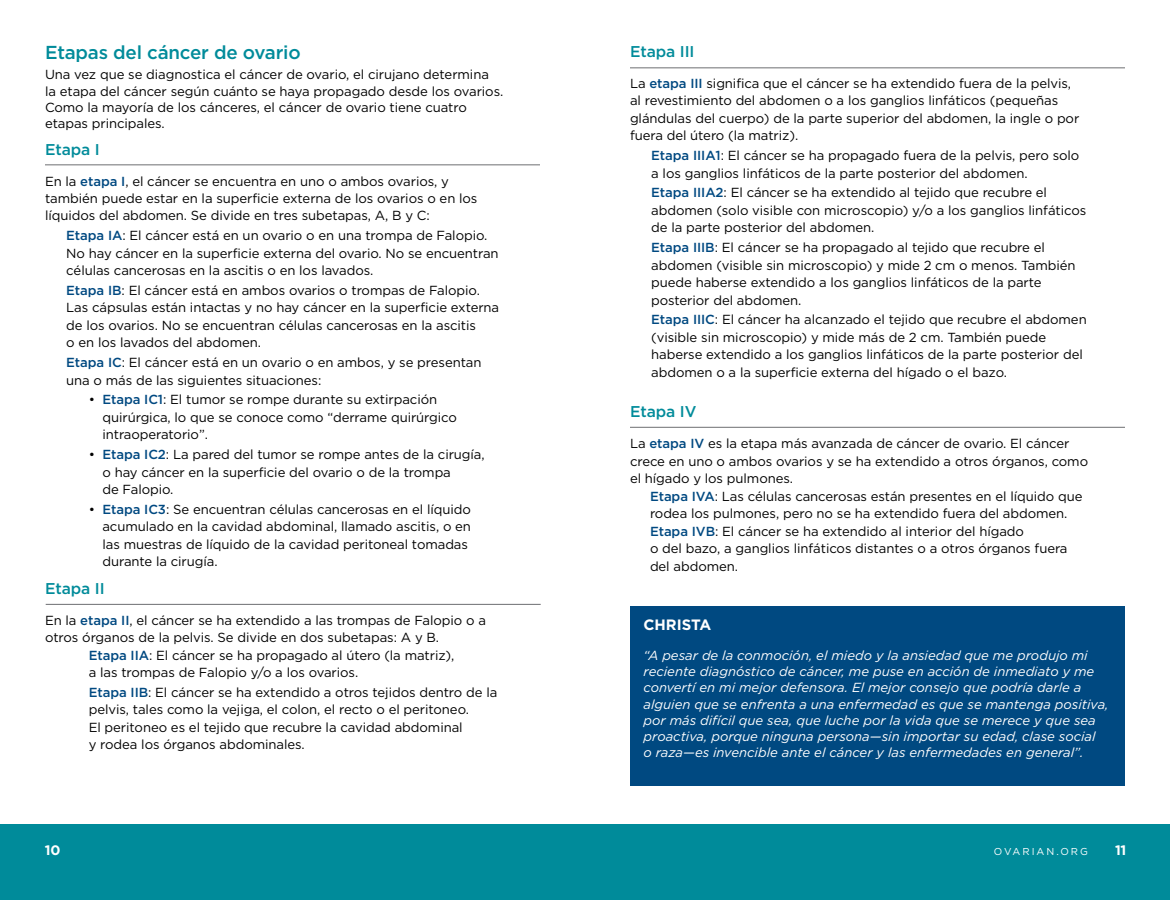
<style>
.page{position:relative;width:1170px;height:900px;background:#fff}
.page>*{position:absolute;margin:0;border:0;box-sizing:border-box;transform-origin:0 0}
.t1{font:500 18.75px "Gotham";letter-spacing:-.01em;color:#008b9a}
.t2{font:500 15.62px "Gotham";letter-spacing:-.005em;color:#008b9a}
.t3{font:700 15px "Gotham";color:#fff}
.t4{font:700 13.75px "Gotham";color:#fff}
.t5{font:13.12px/17.5px "Gotham";letter-spacing:-.005em;color:#000}
.t6{font:italic 13.12px/16.2px "Gotham";color:#fff}
.t7{font:10px "Gotham";letter-spacing:.2em;color:#fff}
.s1{font-weight:500;color:#004981}
</style>
<div class="page">
<div style="left:0;top:825px;width:585px;height:75px;background:#008b9a"></div>
<div style="left:585px;top:825px;width:585px;height:75px;background:#008b9a"></div>
<div style="left:630px;top:606px;width:495px;height:180px;background:#004981"></div>
<hr style="left:630px;top:67px;width:495px;height:1px;background:#6d6e71">
<hr style="left:45px;top:164px;width:495px;height:1px;background:#6d6e71">
<hr style="left:46px;top:604px;width:495px;height:1px;background:#6d6e71">
<hr style="left:630px;top:427px;width:495px;height:1px;background:#6d6e71">
<h1 class="t1" style="left:45px;top:41px;width:257px">Etapas del cáncer de ovario</h1>
<p class="t5" style="left:45px;top:66px;width:460px;line-height:16.2px">Una vez que se diagnostica el cáncer de ovario, el cirujano determina<br>la etapa del cáncer según cuánto se haya propagado desde los ovarios.<br>Como la mayoría de los cánceres, el cáncer de ovario tiene cuatro etapas principales.</p>
<p class="t2" style="left:45px;top:140px;width:56px">Etapa I</p>
<p class="t5" style="left:45px;top:172px;width:434px">En la <span class="s1">etapa I</span>, el cáncer se encuentra en uno o ambos ovarios, y también puede estar en la superficie externa de los ovarios o en los líquidos del abdomen. Se divide en tres subetapas, A, B y C:</p>
<p class="t5" style="left:66px;top:227px;width:434px"><span class="s1">Etapa IA</span>: El cáncer está en un ovario o en una trompa de Falopio.<br>No hay cáncer en la superficie externa del ovario. No se encuentran células cancerosas en la ascitis o en los lavados.</p>
<p class="t5" style="left:66px;top:281px;width:435px"><span class="s1">Etapa IB</span>: El cáncer está en ambos ovarios o trompas de Falopio.<br>Las cápsulas están intactas y no hay cáncer en la superficie externa de los ovarios. No se encuentran células cancerosas en la ascitis<br>o en los lavados del abdomen.</p>
<p class="t5" style="left:66px;top:354px;width:417px"><span class="s1">Etapa IC</span>: El cáncer está en un ovario o en ambos, y se presentan una o más de las siguientes situaciones:</p>
<p class="t5" style="left:102px;top:391px;width:356px;text-indent:-14px">• <span class="s1">Etapa IC1</span>: El tumor se rompe durante su extirpación quirúrgica, lo que se conoce como “derrame quirúrgico intraoperatorio”.</p>
<p class="t5" style="left:102px;top:446px;width:384px;text-indent:-14px">• <span class="s1">Etapa IC2</span>: La pared del tumor se rompe antes de la cirugía, o hay cáncer en la superficie del ovario o de la trompa<br>de Falopio.</p>
<p class="t5" style="left:102px;top:500px;width:370px;text-indent:-14px">• <span class="s1">Etapa IC3</span>: Se encuentran células cancerosas en el líquido acumulado en la cavidad abdominal, llamado ascitis, o en las muestras de líquido de la cavidad peritoneal tomadas durante la cirugía.</p>
<p class="t2" style="left:45px;top:579px;width:61px">Etapa II</p>
<p class="t5" style="left:45px;top:611px;width:442px">En la <span class="s1">etapa II</span>, el cáncer se ha extendido a las trompas de Falopio o a</p>
<p class="t5" style="left:45px;top:629px;width:396px">otros órganos de la pelvis. Se divide en dos subetapas: A y B.</p>
<p class="t5" style="left:89px;top:646px;width:367px"><span class="s1">Etapa IIA</span>: El cáncer se ha propagado al útero (la matriz),</p>
<p class="t5" style="left:89px;top:664px;width:271px">a las trompas de Falopio y/o a los ovarios.</p>
<p class="t5" style="left:89px;top:683px;width:410px"><span class="s1">Etapa IIB</span>: El cáncer se ha extendido a otros tejidos dentro de la pelvis, tales como la vejiga, el colon, el recto o el peritoneo.<br>El peritoneo es el tejido que recubre la cavidad abdominal<br>y rodea los órganos abdominales.</p>
<p class="t2" style="left:630px;top:42px;width:66px">Etapa III</p>
<p class="t5" style="left:630px;top:74px;width:451px">La <span class="s1">etapa III</span> significa que el cáncer se ha extendido fuera de la pelvis, al revestimiento del abdomen o a los ganglios linfáticos (pequeñas glándulas del cuerpo) de la parte superior del abdomen, la ingle o por fuera del útero (la matriz).</p>
<p class="t5" style="left:651px;top:146px;width:430px"><span class="s1">Etapa IIIA1</span>: El cáncer se ha propagado fuera de la pelvis, pero solo a los ganglios linfáticos de la parte posterior del abdomen.</p>
<p class="t5" style="left:651px;top:184px;width:437px"><span class="s1">Etapa IIIA2</span>: El cáncer se ha extendido al tejido que recubre el abdomen (solo visible con microscopio) y/o a los ganglios linfáticos de la parte posterior del abdomen.</p>
<p class="t5" style="left:651px;top:238px;width:426px"><span class="s1">Etapa IIIB</span>: El cáncer se ha propagado al tejido que recubre el abdomen (visible sin microscopio) y mide 2 cm o menos. También puede haberse extendido a los ganglios linfáticos de la parte posterior del abdomen.</p>
<p class="t5" style="left:651px;top:311px;width:437px"><span class="s1">Etapa IIIC</span>: El cáncer ha alcanzado el tejido que recubre el abdomen (visible sin microscopio) y mide más de 2 cm. También puede haberse extendido a los ganglios linfáticos de la parte posterior del abdomen o a la superficie externa del hígado o el bazo.</p>
<p class="t2" style="left:630px;top:403px;width:68px">Etapa IV</p>
<p class="t5" style="left:630px;top:435px;width:460px">La <span class="s1">etapa IV</span> es la etapa más avanzada de cáncer de ovario. El cáncer crece en uno o ambos ovarios y se ha extendido a otros órganos, como el hígado y los pulmones.</p>
<p class="t5" style="left:650px;top:487px;width:434px"><span class="s1">Etapa IVA</span>: Las células cancerosas están presentes en el líquido que rodea los pulmones, pero no se ha extendido fuera del abdomen.<br><span class="s1">Etapa IVB</span>: El cáncer se ha extendido al interior del hígado<br>o del bazo, a ganglios linfáticos distantes o a otros órganos fuera del abdomen.</p>
<p class="t3" style="left:643px;top:616px;width:69px">CHRISTA</p>
<p class="t6" style="left:643px;top:647px;width:467px">“A pesar de la conmoción, el miedo y la ansiedad que me produjo mi reciente diagnóstico de cáncer, me puse en acción de inmediato y me convertí en mi mejor defensora. El mejor consejo que podría darle a alguien que se enfrenta a una enfermedad es que se mantenga positiva, por más difícil que sea, que luche por la vida que se merece y que sea proactiva, porque ninguna persona—sin importar su edad, clase social<br>o raza—es invencible ante el cáncer y las enfermedades en general”.</p>
<p class="t4" style="left:45px;top:842px;width:17px">10</p>
<p class="t7" style="left:994px;top:846px;width:96px">OVARIAN.ORG</p>
<p class="t4" style="left:1115px;top:842px;width:13px">11</p>
</div>
